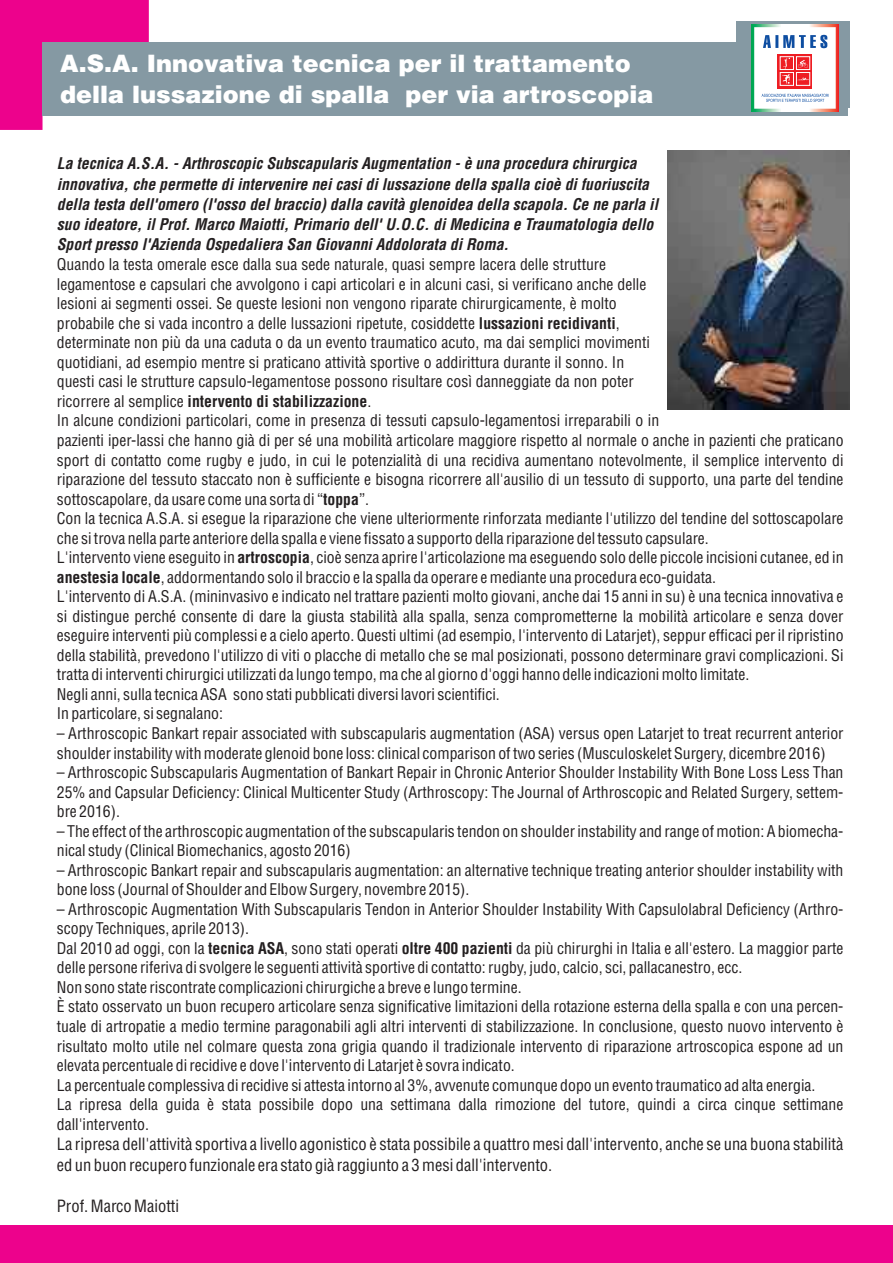
<style>
.page{position:relative;width:893px;height:1263px;background:#fff}
.page>*{position:absolute;margin:0;border:0;box-sizing:border-box;transform-origin:0 0}
.t1{font:700 24px/30.3px "Helvetica LT Std";color:#fff}
.t2{font:condensed 16.5px/20.4px "Helvetica LT Std";color:#231f20}
.t3{font:condensed 15.75px/19.5px "Helvetica LT Std";color:#231f20}
.t4{font:italic 700 condensed 15.75px/20.1px "Helvetica LT Std";color:#231f20}
.s1{font-weight:700}
</style>
<div class="page">
<svg style="left:0;top:0;width:149px;height:130px;background:#ed249b"></svg>
<div style="left:43px;top:43px;width:805px;height:73px;background:#8599a3"></div>
<div style="left:736px;top:21px;width:113px;height:87px;background:#8599a3"></div>
<div style="left:0;top:1226px;width:893px;height:37px;background:#ed028c"></div>
<img style="left:668px;top:151px;width:182px;height:258px">
<svg style="left:751px;top:24px;width:88px;height:88px;background:#dfc9ca"></svg>
<h1 class="t1" style="left:60px;top:52px;width:595px">A.S.A. Innovativa tecnica per il trattamento della lussazione di spalla per via artroscopia</h1>
<p class="t4" style="left:57px;top:156px;width:603px">La tecnica A.S.A. - Arthroscopic Subscapularis Augmentation - è una procedura chirurgica innovativa, che permette di intervenire nei casi di lussazione della spalla cioè di fuoriuscita della testa dell'omero (l'osso del braccio) dalla cavità glenoidea della scapola. Ce ne parla il suo ideatore, il Prof. Marco Maiotti, Primario dell' U.O.C. di Medicina e Traumatologia dello Sport presso l'Azienda Ospedaliera San Giovanni Addolorata di Roma.</p>
<p class="t3" style="left:57px;top:257px;width:788px">Quando la testa omerale esce dalla sua sede naturale, quasi sempre lacera delle strutture<br>legamentose e capsulari che avvolgono i capi articolari e in alcuni casi, si verificano anche delle<br>lesioni ai segmenti ossei. Se queste lesioni non vengono riparate chirurgicamente, è molto<br>probabile che si vada incontro a delle lussazioni ripetute, cosiddette <span class="s1">lussazioni recidivanti</span>,<br>determinate non più da una caduta o da un evento traumatico acuto, ma dai semplici movimenti<br>quotidiani, ad esempio mentre si praticano attività sportive o addirittura durante il sonno. In<br>questi casi le strutture capsulo-legamentose possono risultare così danneggiate da non poter<br>ricorrere al semplice <span class="s1">intervento di stabilizzazione</span>.<br>In alcune condizioni particolari, come in presenza di tessuti capsulo-legamentosi irreparabili o in<br>pazienti iper-lassi che hanno già di per sé una mobilità articolare maggiore rispetto al normale o anche in pazienti che praticano sport di contatto come rugby e judo, in cui le potenzialità di una recidiva aumentano notevolmente, il semplice intervento di riparazione del tessuto staccato non è sufficiente e bisogna ricorrere all'ausilio di un tessuto di supporto, una parte del tendine sottoscapolare, da usare come una sorta di “<span class="s1">toppa</span>”.<br>Con la tecnica A.S.A. si esegue la riparazione che viene ulteriormente rinforzata mediante l'utilizzo del tendine del sottoscapolare che si trova nella parte anteriore della spalla e viene fissato a supporto della riparazione del tessuto capsulare.<br>L'intervento viene eseguito in <span class="s1">artroscopia</span>, cioè senza aprire l'articolazione ma eseguendo solo delle piccole incisioni cutanee, ed in <span class="s1">anestesia locale</span>, addormentando solo il braccio e la spalla da operare e mediante una procedura eco-guidata.<br>L'intervento di A.S.A. (mininvasivo e indicato nel trattare pazienti molto giovani, anche dai 15 anni in su) è una tecnica innovativa e si distingue perché consente di dare la giusta stabilità alla spalla, senza comprometterne la mobilità articolare e senza dover eseguire interventi più complessi e a cielo aperto. Questi ultimi (ad esempio, l'intervento di Latarjet), seppur efficaci per il ripristino della stabilità, prevedono l'utilizzo di viti o placche di metallo che se mal posizionati, possono determinare gravi complicazioni. Si tratta di interventi chirurgici utilizzati da lungo tempo, ma che al giorno d'oggi hanno delle indicazioni molto limitate.<br>Negli anni, sulla tecnica ASA sono stati pubblicati diversi lavori scientifici.<br>In particolare, si segnalano:</p>
<p class="t3" style="left:57px;top:726px;width:788px">– Arthroscopic Bankart repair associated with subscapularis augmentation (ASA) versus open Latarjet to treat recurrent anterior shoulder instability with moderate glenoid bone loss: clinical comparison of two series (Musculoskelet Surgery, dicembre 2016)</p>
<p class="t3" style="left:57px;top:765px;width:788px;text-align:justify">– Arthroscopic Subscapularis Augmentation of Bankart Repair in Chronic Anterior Shoulder Instability With Bone Loss Less Than 25% and Capsular Deficiency: Clinical Multicenter Study (Arthroscopy: The Journal of Arthroscopic and Related Surgery, settem&shy;bre 2016).</p>
<p class="t3" style="left:57px;top:823px;width:788px">– The effect of the arthroscopic augmentation of the subscapularis tendon on shoulder instability and range of motion: A biomecha&shy;nical study (Clinical Biomechanics, agosto 2016)</p>
<p class="t3" style="left:57px;top:862px;width:788px">– Arthroscopic Bankart repair and subscapularis augmentation: an alternative technique treating anterior shoulder instability with bone loss (Journal of Shoulder and Elbow Surgery, novembre 2015).</p>
<p class="t3" style="left:57px;top:902px;width:788px">– Arthroscopic Augmentation With Subscapularis Tendon in Anterior Shoulder Instability With Capsulolabral Deficiency (Arthro&shy;scopy Techniques, aprile 2013).<br>Dal 2010 ad oggi, con la <span class="s1">tecnica ASA</span>, sono stati operati <span class="s1">oltre 400 pazienti</span> da più chirurghi in Italia e all'estero. La maggior parte delle persone riferiva di svolgere le seguenti attività sportive di contatto: rugby, judo, calcio, sci, pallacanestro, ecc.<br>Non sono state riscontrate complicazioni chirurgiche a breve e lungo termine.<br>È stato osservato un buon recupero articolare senza significative limitazioni della rotazione esterna della spalla e con una percen&shy;tuale di artropatie a medio termine paragonabili agli altri interventi di stabilizzazione. In conclusione, questo nuovo intervento è risultato molto utile nel colmare questa zona grigia quando il tradizionale intervento di riparazione artroscopica espone ad un elevata percentuale di recidive e dove l'intervento di Latarjet è sovra indicato.<br>La percentuale complessiva di recidive si attesta intorno al 3%, avvenute comunque dopo un evento traumatico ad alta energia.<br>La ripresa della guida è stata possibile dopo una settimana dalla rimozione del tutore, quindi a circa cinque settimane dall'intervento.</p>
<p class="t2" style="left:57px;top:1136px;width:788px">La ripresa dell'attività sportiva a livello agonistico è stata possibile a quattro mesi dall'intervento, anche se una buona stabilità ed un buon recupero funzionale era stato già raggiunto a 3 mesi dall'intervento.</p>
<p class="t2" style="left:57px;top:1198px;width:124px">Prof. Marco Maiotti</p>
</div>
